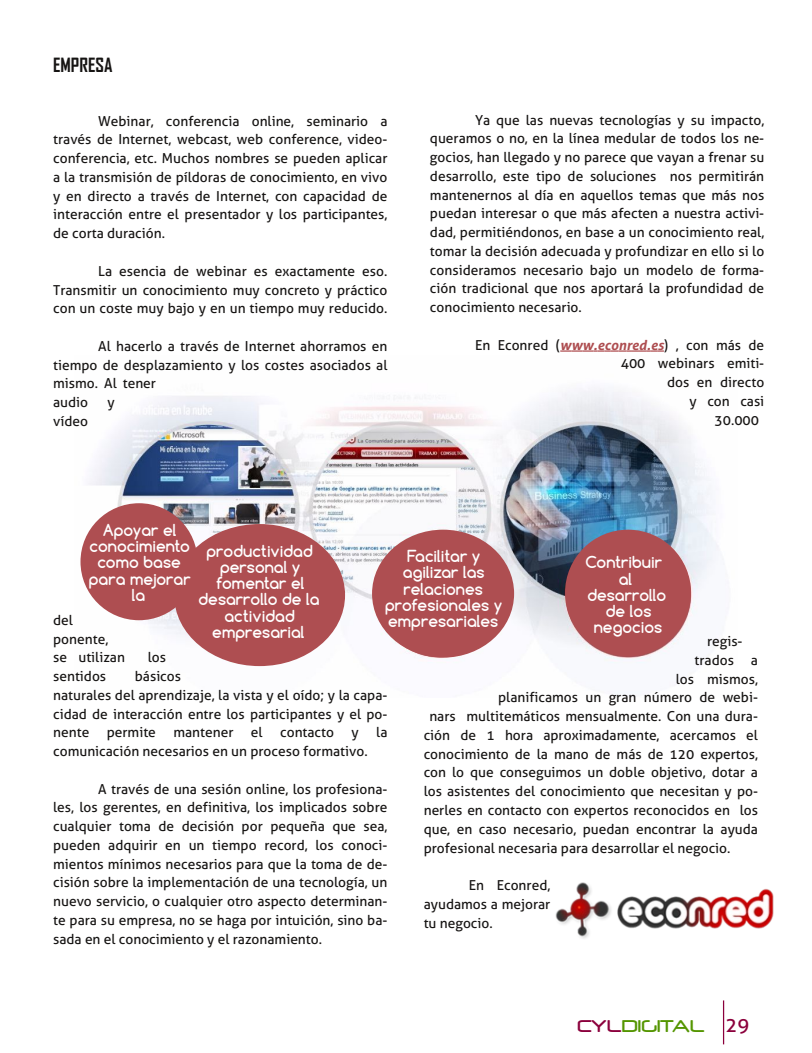
<style>
.page{position:relative;width:812px;height:1053px;background:#fff}
.page>*{position:absolute;margin:0;border:0;box-sizing:border-box;transform-origin:0 0}
.t1{font:500 20px "Neuropol";color:#549500}
.t2{font:700 18.75px "Agency FB";color:#161413}
.t3{font:700 15.62px/16.2px "Comfortaa";color:#fff;text-align:center}
.t4{font:13.75px/18.8px "Aller";color:#161413;text-align:justify}
.s1{font-weight:700;font-style:italic;color:#ae4e51}
.s2{color:#8b003c}
.s3{font-family:"Aller";font-weight:400;color:#8b003c}
</style>
<div class="page">
<hr style="left:722px;top:1000px;width:2px;height:44px;background:#8b003c">
<img style="left:83px;top:387px;width:636px;height:280px">
<div style="left:174px;top:524px;width:171px;height:142px;background:#ae4e51;border-radius:50%"></div>
<div style="left:565px;top:529px;width:126px;height:127px;background:#ae4e51;border-radius:50%"></div>
<div style="left:372px;top:529px;width:142px;height:128px;background:#ae4e51;border-radius:50%"></div>
<div style="left:80px;top:503px;width:117px;height:117px;background:#ae4e51;border-radius:50%"></div>
<svg style="left:560px;top:350px;width:103px;height:1px"></svg>
<img style="left:555px;top:882px;width:219px;height:57px">
<h2 class="t2" style="left:53px;top:54px;width:61px">EMPRESA</h2>
<p class="t4" style="left:53px;top:112px;width:336px;text-indent:45px">Webinar, conferencia online, seminario a través de Internet, webcast, web conference, video&shy;conferencia, etc. Muchos nombres se pueden aplicar a la transmisión de píldoras de conocimiento, en vivo y en directo a través de Internet, con capacidad de interacción entre el presentador y los participantes, de corta duración.</p>
<p class="t4" style="left:53px;top:262px;width:336px;text-indent:45px">La esencia de webinar es exactamente eso.<br>Transmitir un conocimiento muy concreto y práctico con un coste muy bajo y en un tiempo muy reducido.</p>
<p class="t4" style="left:53px;top:337px;width:336px;text-align:left;text-indent:45px">Al hacerlo a través de Internet ahorramos en tiempo de desplazamiento y los costes asociados al mismo. Al tener<br>audio</p>
<p class="t4" style="left:107px;top:393px;width:9px">y</p>
<p class="t4" style="left:53px;top:412px;width:36px">vídeo</p>
<p class="t4" style="left:430px;top:110px;width:336px;text-indent:45px">Ya que las nuevas tecnologías y su impacto, queramos o no, en la línea medular de todos los ne&shy;gocios, han llegado y no parece que vayan a frenar su desarrollo, este tipo de soluciones nos permitirán mantenernos al día en aquellos temas que más nos puedan interesar o que más afecten a nuestra activi&shy;dad, permitiéndonos, en base a un conocimiento real, tomar la decisión adecuada y profundizar en ello si lo consideramos necesario bajo un modelo de forma&shy;ción tradicional que nos aportará la profundidad de conocimiento necesario.</p>
<p class="t4" style="left:475px;top:335px;width:291px">En Econred (<span class="s1">www.econred.es</span>) , con más de</p>
<p class="t4" style="left:620px;top:354px;width:145px">400 webinars emiti-</p>
<p class="t4" style="left:667px;top:373px;width:99px">dos en directo</p>
<p class="t4" style="left:689px;top:392px;width:76px">y con casi</p>
<p class="t4" style="left:714px;top:410px;width:46px">30.000</p>
<p class="t3" style="left:89px;top:522px;width:103px">Apoyar el conocimiento como base para mejorar la</p>
<p class="t3" style="left:198px;top:543px;width:123px">productividad personal y fomentar el desarrollo de la actividad empresarial</p>
<p class="t3" style="left:585px;top:555px;width:82px">Contribuir al desarrollo de los negocios</p>
<p class="t3" style="left:385px;top:548px;width:119px">Facilitar y agilizar las relaciones profesionales y empresariales</p>
<p class="t4" style="left:53px;top:610px;width:73px;text-align:left">del ponente, se utilizan</p>
<p class="t4" style="left:707px;top:632px;width:37px">regis-</p>
<p class="t4" style="left:694px;top:650px;width:65px">trados a</p>
<p class="t4" style="left:675px;top:669px;width:84px">los mismos,</p>
<p class="t4" style="left:498px;top:688px;width:261px">planificamos un gran número de webi-</p>
<p class="t4" style="left:429px;top:707px;width:330px">nars multitemáticos mensualmente. Con una dura-</p>
<p class="t4" style="left:423px;top:725px;width:336px">ción de 1 hora aproximadamente, acercamos el</p>
<p class="t4" style="left:423px;top:744px;width:336px">conocimiento de la mano de más de 120 expertos,</p>
<p class="t4" style="left:423px;top:763px;width:336px">con lo que conseguimos un doble objetivo, dotar a</p>
<p class="t4" style="left:423px;top:782px;width:336px">los asistentes del conocimiento que necesitan y po-</p>
<p class="t4" style="left:423px;top:800px;width:336px">nerles en contacto con expertos reconocidos en los</p>
<p class="t4" style="left:423px;top:819px;width:336px">que, en caso necesario, puedan encontrar la ayuda</p>
<p class="t4" style="left:423px;top:838px;width:308px">profesional necesaria para desarrollar el negocio.</p>
<p class="t4" style="left:423px;top:875px;width:128px;text-indent:45px">En Econred, ayudamos a mejorar tu negocio.</p>
<p class="t4" style="left:148px;top:648px;width:20px">los</p>
<p class="t4" style="left:53px;top:667px;width:54px">sentidos</p>
<p class="t4" style="left:53px;top:667px;width:336px;text-align:left;text-indent:82px">básicos<br>naturales del aprendizaje, la vista y el oído; y la capa&shy;cidad de interacción entre los participantes y el po&shy;nente</p>
<p class="t4" style="left:107px;top:723px;width:51px">permite</p>
<p class="t4" style="left:173px;top:723px;width:62px">mantener</p>
<p class="t4" style="left:251px;top:723px;width:13px">el</p>
<p class="t4" style="left:280px;top:723px;width:55px">contacto</p>
<p class="t4" style="left:351px;top:723px;width:9px">y</p>
<p class="t4" style="left:376px;top:723px;width:13px">la</p>
<p class="t4" style="left:53px;top:742px;width:316px">comunicación necesarios en un proceso formativo.</p>
<p class="t4" style="left:53px;top:779px;width:336px;text-indent:45px">A través de una sesión online, los profesiona&shy;les, los gerentes, en definitiva, los implicados sobre cualquier toma de decisión por pequeña que sea, pueden adquirir en un tiempo record, los conoci&shy;mientos mínimos necesarios para que la toma de de&shy;cisión sobre la implementación de una tecnología, un nuevo servicio, o cualquier otro aspecto determinan&shy;te para su empresa, no se haga por intuición, sino ba&shy;sada en el conocimiento y el razonamiento.</p>
<h1 class="t1" style="left:576px;top:1013px;width:174px"><span class="s2">CYL</span>DIGITAL <span class="s3">29</span></h1>
</div>
